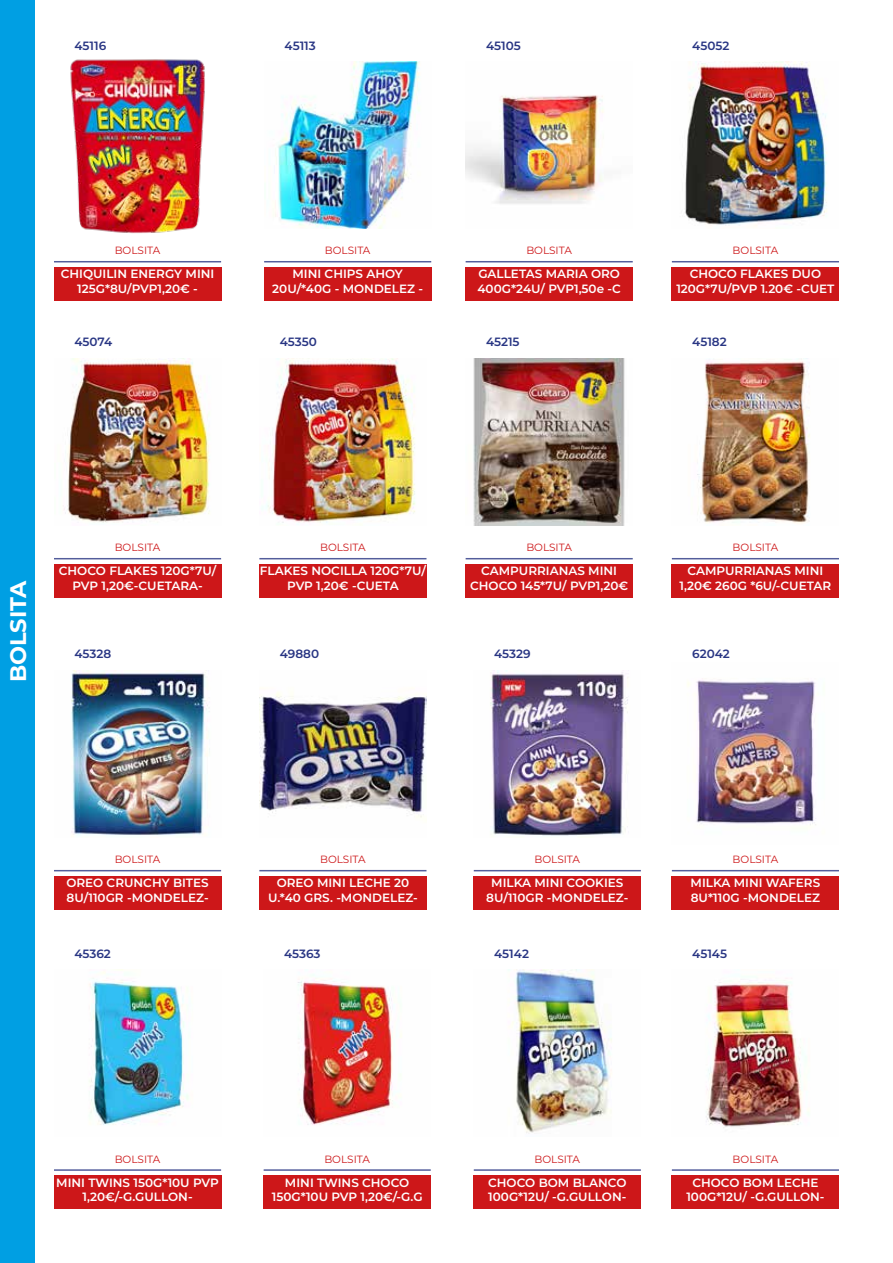
<style>
.page{position:relative;width:893px;height:1263px;background:#fff}
.page>*{position:absolute;margin:0;border:0;box-sizing:border-box;transform-origin:0 0}
.t1{font:700 22.5px "Montserrat";color:#fff}
.t2{font:600 12px/14.4px "Montserrat";color:#fff;text-align:center}
.t3{font:600 12px "Montserrat";color:#283583}
.t4{font:10.5px "Montserrat";color:#cd1719}
</style>
<div class="page">
<div style="left:264px;top:267px;width:167px;height:34px;background:#cd1719"></div>
<hr style="left:264px;top:261px;width:167px;height:1px;background:#283583">
<img style="left:273px;top:61px;width:147px;height:168px">
<div style="left:54px;top:876px;width:167px;height:33px;background:#cd1719"></div>
<hr style="left:54px;top:870px;width:167px;height:1px;background:#283583">
<img style="left:71px;top:670px;width:139px;height:166px">
<div style="left:474px;top:876px;width:167px;height:33px;background:#cd1719"></div>
<hr style="left:474px;top:870px;width:167px;height:1px;background:#283583">
<img style="left:490px;top:670px;width:139px;height:166px">
<div style="left:259px;top:876px;width:167px;height:33px;background:#cd1719"></div>
<hr style="left:259px;top:870px;width:167px;height:1px;background:#283583">
<img style="left:259px;top:692px;width:167px;height:126px">
<div style="left:672px;top:876px;width:167px;height:33px;background:#cd1719"></div>
<hr style="left:672px;top:870px;width:167px;height:1px;background:#283583">
<img style="left:687px;top:679px;width:129px;height:146px">
<div style="left:474px;top:1175px;width:167px;height:34px;background:#cd1719"></div>
<hr style="left:474px;top:1169px;width:167px;height:2px;background:#283583">
<img style="left:511px;top:970px;width:101px;height:163px">
<div style="left:672px;top:1175px;width:167px;height:34px;background:#cd1719"></div>
<hr style="left:672px;top:1169px;width:167px;height:2px;background:#283583">
<img style="left:706px;top:978px;width:104px;height:150px">
<div style="left:54px;top:1175px;width:167px;height:34px;background:#cd1719"></div>
<hr style="left:54px;top:1169px;width:167px;height:2px;background:#283583">
<img style="left:89px;top:970px;width:99px;height:155px">
<div style="left:264px;top:1175px;width:167px;height:34px;background:#cd1719"></div>
<hr style="left:264px;top:1169px;width:167px;height:2px;background:#283583">
<img style="left:298px;top:974px;width:104px;height:151px">
<div style="left:259px;top:564px;width:167px;height:34px;background:#cd1719"></div>
<hr style="left:259px;top:558px;width:167px;height:1px;background:#283583">
<img style="left:261px;top:358px;width:154px;height:167px">
<div style="left:54px;top:267px;width:167px;height:34px;background:#cd1719"></div>
<hr style="left:54px;top:261px;width:167px;height:1px;background:#283583">
<img style="left:70px;top:59px;width:135px;height:175px">
<div style="left:672px;top:564px;width:167px;height:34px;background:#cd1719"></div>
<hr style="left:672px;top:558px;width:167px;height:1px;background:#283583">
<img style="left:697px;top:358px;width:113px;height:166px">
<div style="left:466px;top:564px;width:167px;height:34px;background:#cd1719"></div>
<hr style="left:466px;top:558px;width:167px;height:1px;background:#283583">
<img style="left:473px;top:358px;width:152px;height:167px">
<div style="left:672px;top:267px;width:167px;height:34px;background:#cd1719"></div>
<hr style="left:672px;top:261px;width:167px;height:1px;background:#283583">
<img style="left:685px;top:61px;width:142px;height:165px">
<div style="left:466px;top:267px;width:167px;height:34px;background:#cd1719"></div>
<hr style="left:466px;top:261px;width:167px;height:1px;background:#283583">
<img style="left:466px;top:95px;width:138px;height:109px">
<div style="left:54px;top:564px;width:167px;height:34px;background:#cd1719"></div>
<hr style="left:54px;top:558px;width:167px;height:1px;background:#283583">
<img style="left:63px;top:358px;width:147px;height:165px">
<div style="left:0;top:0;width:34px;height:1263px;background:#009fe3"></div>
<p class="t3" style="left:74px;top:37px;width:33px">45116</p>
<p class="t3" style="left:285px;top:37px;width:33px">45113</p>
<p class="t3" style="left:486px;top:37px;width:36px">45105</p>
<p class="t3" style="left:692px;top:37px;width:39px">45052</p>
<p class="t4" style="left:115px;top:243px;width:47px">BOLSITA</p>
<p class="t4" style="left:325px;top:243px;width:47px">BOLSITA</p>
<p class="t4" style="left:526px;top:243px;width:47px">BOLSITA</p>
<p class="t4" style="left:733px;top:243px;width:47px">BOLSITA</p>
<p class="t2" style="left:61px;top:266px;width:155px">CHIQUILIN ENERGY MINI<br>125G*8U/PVP1,20€ -</p>
<p class="t2" style="left:272px;top:266px;width:152px">MINI CHIPS AHOY<br>20U/*40G - MONDELEZ -</p>
<p class="t2" style="left:477px;top:266px;width:145px;text-align:left">GALLETAS MARIA ORO<br>400G*24U/ PVP1,50e -C</p>
<p class="t2" style="left:676px;top:266px;width:160px">CHOCO FLAKES DUO<br>120G*7U/PVP 1.20€ -CUET</p>
<p class="t3" style="left:74px;top:334px;width:39px">45074</p>
<p class="t3" style="left:280px;top:334px;width:39px">45350</p>
<p class="t3" style="left:486px;top:334px;width:35px">45215</p>
<p class="t3" style="left:692px;top:334px;width:36px">45182</p>
<h1 class="t1" style="left:2px;top:682px;width:104px;rotate:-90deg">BOLSITA</h1>
<p class="t4" style="left:115px;top:540px;width:47px">BOLSITA</p>
<p class="t2" style="left:59px;top:563px;width:159px">CHOCO FLAKES 120G*7U/<br>PVP 1,20€-CUETARA-</p>
<p class="t3" style="left:74px;top:646px;width:38px">45328</p>
<p class="t4" style="left:320px;top:540px;width:47px">BOLSITA</p>
<p class="t4" style="left:526px;top:540px;width:47px">BOLSITA</p>
<p class="t2" style="left:260px;top:563px;width:167px">FLAKES NOCILLA 120G*7U/<br>PVP 1,20€ -CUETA</p>
<p class="t2" style="left:470px;top:563px;width:160px">CAMPURRIANAS MINI<br>CHOCO 145*7U/ PVP1,20€</p>
<p class="t3" style="left:280px;top:646px;width:41px">49880</p>
<p class="t3" style="left:494px;top:646px;width:38px">45329</p>
<p class="t4" style="left:733px;top:540px;width:47px">BOLSITA</p>
<p class="t2" style="left:679px;top:563px;width:153px">CAMPURRIANAS MINI<br>1,20€ 260G *6U/-CUETAR</p>
<p class="t3" style="left:692px;top:646px;width:39px">62042</p>
<p class="t4" style="left:115px;top:852px;width:47px">BOLSITA</p>
<p class="t4" style="left:320px;top:852px;width:47px">BOLSITA</p>
<p class="t4" style="left:534px;top:852px;width:47px">BOLSITA</p>
<p class="t4" style="left:733px;top:852px;width:47px">BOLSITA</p>
<p class="t2" style="left:66px;top:875px;width:144px;text-align:left">OREO CRUNCHY BITES<br>8U/110GR -MONDELEZ-</p>
<p class="t2" style="left:268px;top:875px;width:151px">OREO MINI LECHE 20<br>U.*40 GRS. -MONDELEZ-</p>
<p class="t2" style="left:486px;top:875px;width:144px">MILKA MINI COOKIES<br>8U/110GR -MONDELEZ-</p>
<p class="t2" style="left:691px;top:875px;width:131px;text-align:left">MILKA MINI WAFERS<br>8U*110G -MONDELEZ</p>
<p class="t3" style="left:74px;top:945px;width:38px">45362</p>
<p class="t3" style="left:284px;top:945px;width:38px">45363</p>
<p class="t3" style="left:494px;top:945px;width:36px">45142</p>
<p class="t3" style="left:692px;top:945px;width:36px">45145</p>
<p class="t4" style="left:115px;top:1152px;width:47px">BOLSITA</p>
<p class="t2" style="left:56px;top:1175px;width:164px">MINI TWINS 150G*10U PVP<br>1,20€/-G.GULLON-</p>
<p class="t4" style="left:324px;top:1152px;width:47px">BOLSITA</p>
<p class="t2" style="left:272px;top:1175px;width:152px">MINI TWINS CHOCO<br>150G*10U PVP 1,20€/-G.G</p>
<p class="t4" style="left:534px;top:1152px;width:47px">BOLSITA</p>
<p class="t2" style="left:488px;top:1175px;width:140px;text-align:left">CHOCO BOM BLANCO<br>100G*12U/ -G.GULLON-</p>
<p class="t4" style="left:733px;top:1152px;width:47px">BOLSITA</p>
<p class="t2" style="left:686px;top:1175px;width:140px">CHOCO BOM LECHE<br>100G*12U/ -G.GULLON-</p>
</div>
